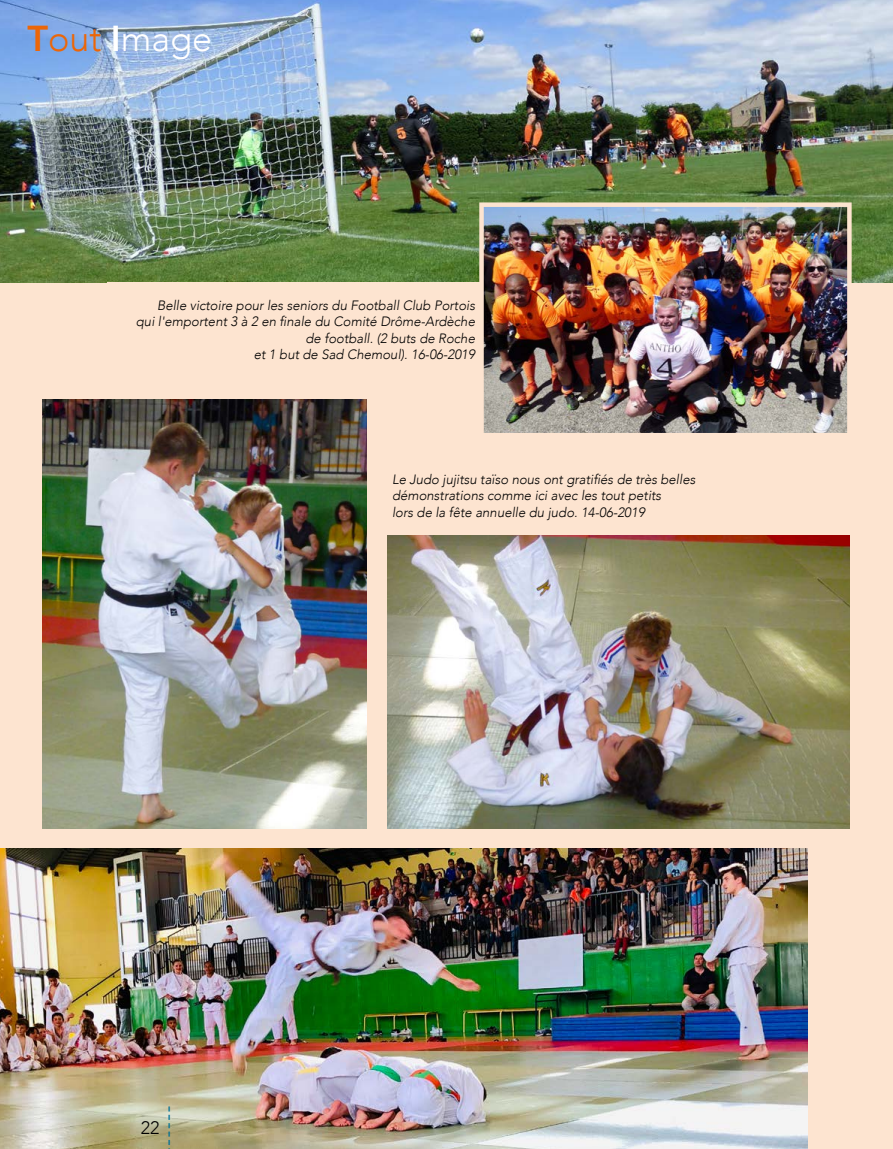
<style>
.page{position:relative;width:893px;height:1149px;background:#fff}
.page>*{position:absolute;margin:0;border:0;box-sizing:border-box;transform-origin:0 0}
.t1{font:300 36px "Avenir";color:#fff}
.t2{font:300 18px "Avenir";color:#000}
.t3{font:italic 300 13.5px/16.2px "Avenir";color:#000;text-align:right}
.s1{font-weight:800;color:#ec6608}
.s2{color:#ec6608}
.s3{font-weight:800}
</style>
<div class="page">
<div style="left:0;top:0;width:893px;height:1148px;background:#fde4d0"></div>
<img style="left:0;top:0;width:893px;height:282px">
<img style="left:484px;top:207px;width:363px;height:225px">
<div style="left:479px;top:202px;width:373px;height:235px;border:4px solid #fde4d0"></div>
<img style="left:0;top:848px;width:808px;height:300px">
<img style="left:43px;top:399px;width:324px;height:429px">
<img style="left:388px;top:535px;width:461px;height:293px">
<svg style="left:168px;top:1106px;width:2px;height:42px"></svg>
<h1 class="t1" style="left:27px;top:17px;width:186px"><span class="s1">T</span><span class="s2">out</span> <span class="s3">I</span>mage</h1>
<p class="t3" style="left:136px;top:297px;width:341px">Belle victoire pour les seniors du Football Club Portois qui l'emportent 3 à 2 en finale du Comité Drôme-Ardèche de football. (2 buts de Roche<br>et 1 but de Sad Chemoul). 16-06-2019</p>
<p class="t3" style="left:392px;top:471px;width:305px;text-align:left">Le Judo jujitsu taïso nous ont gratifiés de très belles démonstrations comme ici avec les tout petits<br>lors de la fête annuelle du judo. 14-06-2019</p>
<h2 class="t2" style="left:141px;top:1116px;width:20px">22</h2>
</div>
